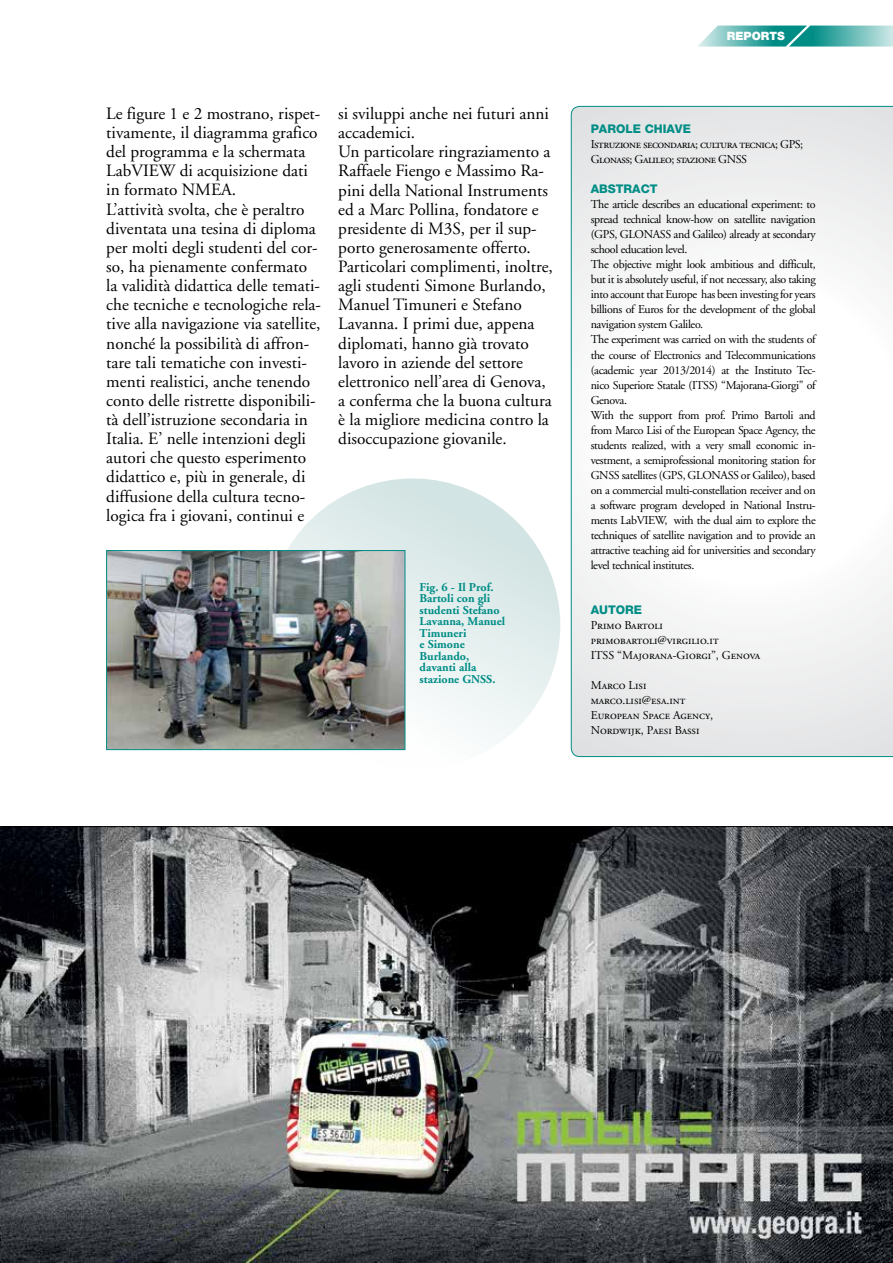
<style>
.page{position:relative;width:893px;height:1263px;background:#fff}
.page>*{position:absolute;margin:0;border:0;box-sizing:border-box;transform-origin:0 0}
.t1{font:17.25px/19.2px "Adobe Garamond";color:#000}
.t2{font:12px/15px "Adobe Garamond";letter-spacing:-.03em;color:#000}
.t3{font:12px/15px "Adobe Garamond Regular SC";letter-spacing:-.005em;color:#000}
.t4{font:700 12px/11.6px "Adobe Garamond";color:#008d86}
.t5{font:12px/15px "Adobe Garamond Regular SC";letter-spacing:-.04em;color:#000}
.t6{font:800 12px "Helvetica Neue";color:#008d86}
.t7{font:900 11.55px "Helvetica Neue";color:#fff}
</style>
<div class="page">
<svg style="left:698px;top:26px;width:195px;height:21px;background:#60b7b3"></svg>
<svg style="left:247px;top:458px;width:334px;height:300px"></svg>
<svg style="left:571px;top:106px;width:322px;height:651px"></svg>
<img style="left:108px;top:552px;width:295px;height:196px">
<div style="left:106px;top:550px;width:299px;height:200px;border:1px solid #008d86"></div>
<img style="left:0;top:827px;width:893px;height:436px">
<hr style="left:0;top:826px;width:893px;height:1px;background:#000">
<p class="t1" style="left:106px;top:104px;width:216px">Le figure 1 e 2 mostrano, rispet&shy;tivamente, il diagramma grafico del programma e la schermata<br>LabVIEW di acquisizione dati in formato NMEA.<br>L’attività svolta, che è peraltro diventata una tesina di diploma per molti degli studenti del cor&shy;so, ha pienamente confermato la validità didattica delle temati&shy;che tecniche e tecnologiche rela&shy;tive alla navigazione via satellite, nonché la possibilità di affron&shy;tare tali tematiche con investi&shy;menti realistici, anche tenendo conto delle ristrette disponibili&shy;tà dell’istruzione secondaria in<br>Italia. E’ nelle intenzioni degli autori che questo esperimento didattico e, più in generale, di diffusione della cultura tecno&shy;logica fra i giovani, continui e</p>
<p class="t1" style="left:338px;top:104px;width:216px">si sviluppi anche nei futuri anni accademici.<br>Un particolare ringraziamento a<br>Raffaele Fiengo e Massimo Ra&shy;pini della National Instruments ed a Marc Pollina, fondatore e presidente di M3S, per il sup&shy;porto generosamente offerto.<br>Particolari complimenti, inoltre, agli studenti Simone Burlando,<br>Manuel Timuneri e Stefano<br>Lavanna. I primi due, appena diplomati, hanno già trovato lavoro in aziende del settore elettronico nell’area di Genova, a conferma che la buona cultura è la migliore medicina contro la disoccupazione giovanile.</p>
<p class="t4" style="left:420px;top:581px;width:87px">Fig. 6 - Il Prof.<br>Bartoli con gli studenti Stefano<br>Lavanna, Manuel<br>Timuneri<br>e Simone<br>Burlando, davanti alla stazione GNSS.</p>
<p class="t7" style="left:727px;top:29px;width:59px">REPORTS</p>
<p class="t6" style="left:591px;top:122px;width:102px">PAROLE CHIAVE</p>
<p class="t5" style="left:591px;top:137px;width:214px">Istruzione secondaria; cultura tecnica; GPS;<br>Glonass; Galileo; stazione GNSS</p>
<p class="t6" style="left:591px;top:182px;width:68px">ABSTRACT</p>
<p class="t2" style="left:591px;top:197px;width:227px">The article describes an educational experiment: to spread technical know-how on satellite navigation (GPS, GLONASS and Galileo) already at secondary school education level.<br>The objective might look ambitious and difficult, but it is absolutely useful, if not necessary, also taking into account that Europe has been investing for years billions of Euros for the development of the global navigation system Galileo.<br>The experiment was carried on with the students of the course of Electronics and Telecommunications (academic year 2013/2014) at the Instituto Tec&shy;nico Superiore Statale (ITSS) “Majorana-Giorgi" of Genova.<br>With the support from prof. Primo Bartoli and from Marco Lisi of the European Space Agency, the students realized, with a very small economic in&shy;vestment, a semiprofessional monitoring station for GNSS satellites (GPS, GLONASS or Galileo), based on a commercial multi-constellation receiver and on a software program developed in National Instru&shy;ments LabVIEW, with the dual aim to explore the techniques of satellite navigation and to provide an attractive teaching aid for universities and secondary level technical institutes.</p>
<p class="t6" style="left:591px;top:602px;width:53px">AUTORE</p>
<p class="t3" style="left:591px;top:617px;width:171px">Primo Bartoli primobartoli@virgilio.it<br>ITSS “Majorana-Giorgi”, Genova</p>
<p class="t3" style="left:591px;top:677px;width:124px">Marco Lisi marco.lisi@esa.int<br>European Space Agency,<br>Nordwijk, Paesi Bassi</p>
</div>
